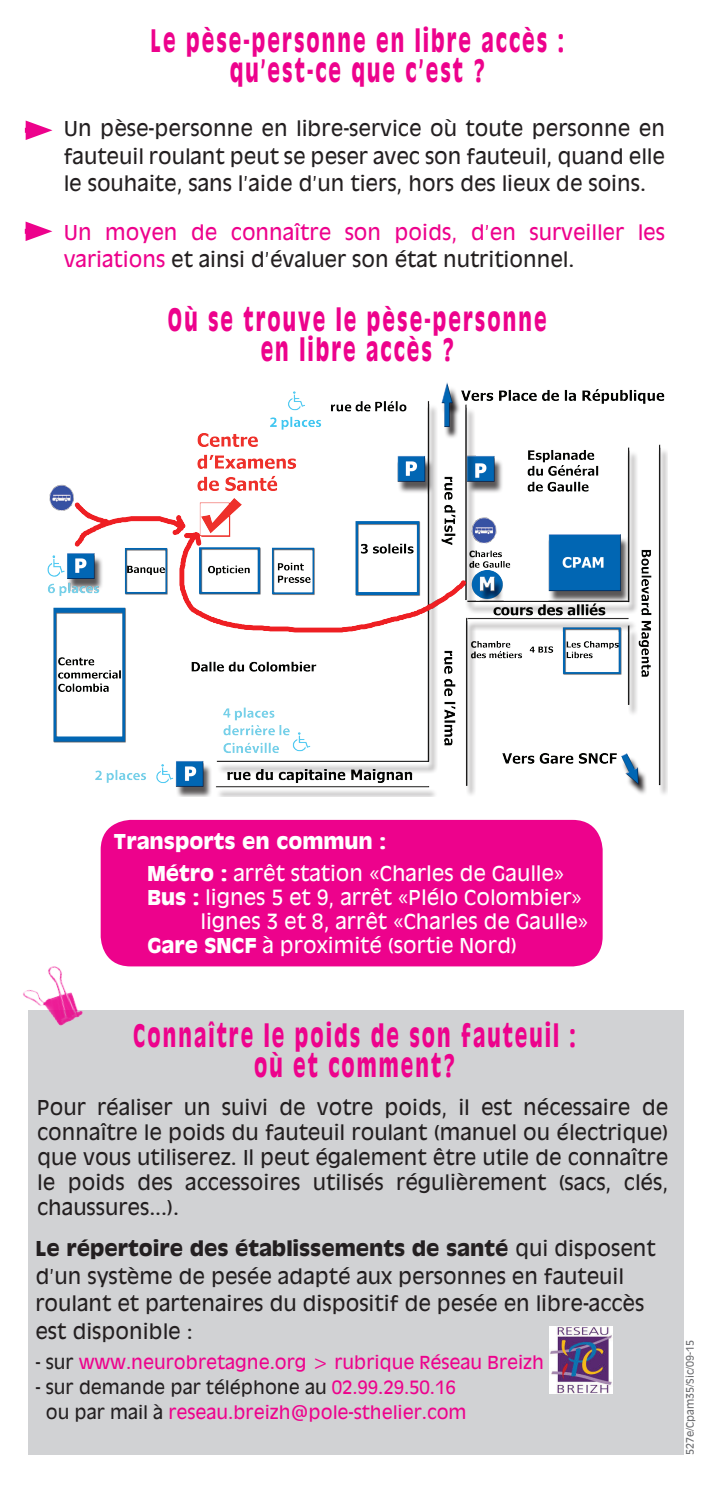
<style>
.page{position:relative;width:709px;height:1489px;background:#fff}
.page>*{position:absolute;margin:0;border:0;box-sizing:border-box;transform-origin:0 0}
.t1{font:700 30.25px/30px "Antique Olive";letter-spacing:.11em;color:#ed028c;text-align:center;scale:.62 1}
.t2{font:20px/27.5px "Antique Olive";color:#231f20;text-align:justify}
.t3{font:20px "Antique Olive";color:#fff}
.t4{font:20px/27.5px "Antique Olive";color:#ed028c}
.t5{font:700 20px "Antique Olive";color:#fff}
.t6{font:17.5px/25px "Antique Olive";color:#ed028c}
.t7{font:10px "Antique Olive";color:#6c6d70}
.s1{color:#231f20}
.s2{font-weight:700}
</style>
<div class="page">
<div style="left:28px;top:1010px;width:655px;height:444px;background:#d1d2d4"></div>
<img style="left:47px;top:382px;width:621px;height:414px">
<div style="left:101px;top:819px;width:501px;height:147px;background:#ed028c;border-radius:30px"></div>
<img style="left:549px;top:1326px;width:64px;height:67px">
<img style="left:23px;top:966px;width:60px;height:60px">
<svg style="left:26px;top:221px;width:26px;height:20px"></svg>
<svg style="left:26px;top:120px;width:26px;height:20px"></svg>
<h1 class="t1" style="left:151px;top:25px;width:668px">Le pèse-personne en libre accès : qu’est-ce que c’est ?</h1>
<p class="t2" style="left:64px;top:115px;width:602px">Un pèse-personne en libre-service où toute personne en fauteuil roulant peut se peser avec son fauteuil, quand elle le souhaite, sans l’aide d’un tiers, hors des lieux de soins.</p>
<p class="t4" style="left:64px;top:218px;width:602px">Un moyen de connaître son poids, d’en surveiller les variations <span class="s1">et ainsi d’évaluer son état nutritionnel.</span></p>
<h1 class="t1" style="left:168px;top:304px;width:612px">Où se trouve le pèse-personne en libre accès ?</h1>
<p class="t5" style="left:113px;top:828px;width:274px">Transports en commun :</p>
<p class="t3" style="left:147px;top:860px;width:419px"><span class="s2">Métro :</span> arrêt station «Charles de Gaulle»</p>
<p class="t3" style="left:147px;top:884px;width:436px"><span class="s2">Bus :</span> lignes 5 et 9, arrêt «Plélo Colombier»</p>
<p class="t3" style="left:200px;top:908px;width:389px">lignes 3 et 8, arrêt «Charles de Gaulle»</p>
<p class="t3" style="left:147px;top:932px;width:371px"><span class="s2">Gare SNCF</span> à proximité (sortie Nord)</p>
<h1 class="t1" style="left:133px;top:1020px;width:715px">Connaître le poids de son fauteuil : où et comment?</h1>
<p class="t2" style="left:37px;top:1094px;width:632px;line-height:25px">Pour réaliser un suivi de votre poids, il est nécessaire de connaître le poids du fauteuil roulant (manuel ou électrique) que vous utiliserez. Il peut également être utile de connaître le poids des accessoires utilisés régulièrement (sacs, clés, chaussures...).</p>
<p class="t2" style="left:35px;top:1234px;width:622px;text-align:left"><span class="s2">Le répertoire des établissements de santé</span> qui disposent d’un système de pesée adapté aux personnes en fauteuil roulant et partenaires du dispositif de pesée en libre-accès est disponible :</p>
<p class="t6" style="left:35px;top:1349px;width:510px"><span class="s1">- sur</span> www.neurobretagne.org &gt; rubrique Réseau Breizh</p>
<p class="t6" style="left:46px;top:1374px;width:422px;text-indent:-10px"><span class="s1">- sur demande par téléphone au</span> 02.99.29.50.16 <span class="s1">ou par mail à</span> reseau.breizh@pole-sthelier.com</p>
<p class="t7" style="left:683px;top:1454px;width:116px;rotate:-90deg">527e/Cpam35/Sic/09-15</p>
</div>
